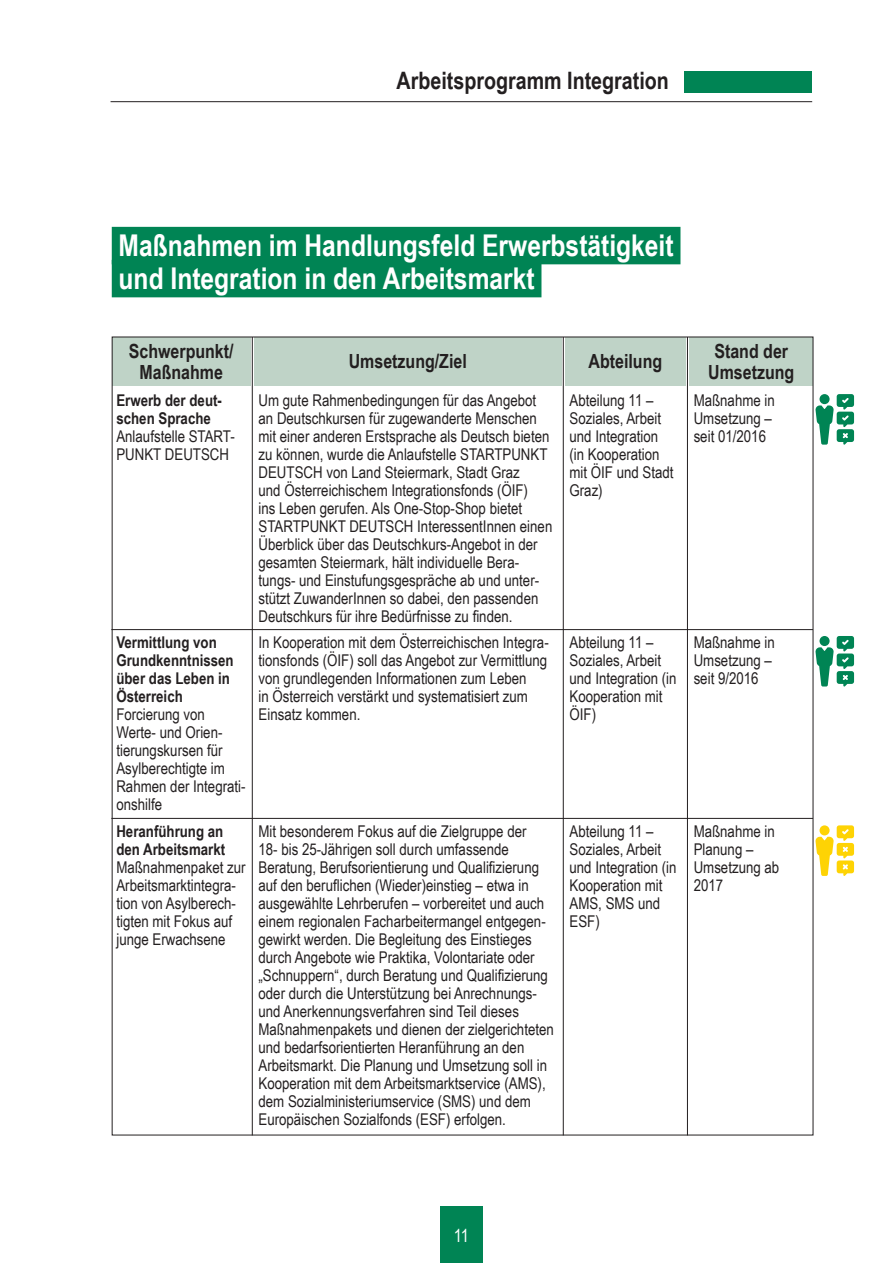
<style>
.page{position:relative;width:893px;height:1263px;background:#fff}
.page>*{position:absolute;margin:0;border:0;box-sizing:border-box;transform-origin:0 0}
.t1{font:700 30px/33px "Arial Narrow";color:#fff}
.t2{font:700 24px "Arial Narrow";color:#231f20}
.t3{font:700 19.5px/21px "Arial Narrow";color:#231f20;text-align:center}
.t4{font:18px "Arial Narrow";color:#fff}
.t5{font:16.2px/18px "Arial Narrow";color:#231f20}
.t6{font:700 16.2px/18px "Arial Narrow";color:#231f20}
</style>
<div class="page">
<div style="left:685px;top:71px;width:127px;height:22px;background:#008454"></div>
<hr style="left:111px;top:101px;width:701px;height:1px;background:#231f20">
<div style="left:440px;top:1206px;width:43px;height:57px;background:#008454"></div>
<div style="left:112px;top:337px;width:138px;height:48px;background:#bfd3c7"></div>
<div style="left:254px;top:337px;width:307px;height:48px;background:#bfd3c7"></div>
<div style="left:689px;top:337px;width:124px;height:48px;background:#bfd3c7"></div>
<div style="left:565px;top:337px;width:120px;height:48px;background:#bfd3c7"></div>
<hr style="left:111px;top:629px;width:702px;height:1px;background:#231f20">
<hr style="left:111px;top:818px;width:702px;height:1px;background:#231f20">
<hr style="left:252px;top:337px;width:1px;height:798px;background:#231f20">
<hr style="left:563px;top:337px;width:1px;height:798px;background:#231f20">
<hr style="left:687px;top:337px;width:1px;height:798px;background:#231f20">
<div style="left:112px;top:227px;width:568px;height:37px;background:#008454"></div>
<div style="left:112px;top:260px;width:429px;height:37px;background:#008454"></div>
<svg style="left:815px;top:825px;width:39px;height:51px"></svg>
<svg style="left:815px;top:394px;width:39px;height:51px"></svg>
<svg style="left:815px;top:636px;width:39px;height:50px"></svg>
<h2 class="t2" style="left:397px;top:62px;width:274px">Arbeitsprogramm Integration</h2>
<h1 class="t1" style="left:119px;top:228px;width:557px">Maßnahmen im Handlungsfeld Erwerbstätigkeit und Integration in den Arbeitsmarkt</h1>
<p class="t3" style="left:129px;top:339px;width:106px">Schwerpunkt/<br>Maßnahme</p>
<p class="t3" style="left:349px;top:350px;width:120px">Umsetzung/Ziel</p>
<p class="t3" style="left:708px;top:339px;width:88px">Stand der<br>Umsetzung</p>
<p class="t3" style="left:588px;top:350px;width:75px">Abteilung</p>
<p class="t6" style="left:116px;top:390px;width:107px">Erwerb der deut&shy;schen Sprache</p>
<p class="t5" style="left:116px;top:426px;width:120px">Anlaufstelle START-<br>PUNKT DEUTSCH</p>
<p class="t6" style="left:116px;top:633px;width:119px">Vermittlung von<br>Grundkenntnissen über das Leben in<br>Österreich</p>
<p class="t5" style="left:116px;top:705px;width:131px">Forcierung von<br>Werte- und Orien&shy;tierungskursen für<br>Asylberechtigte im<br>Rahmen der Integrati&shy;onshilfe</p>
<p class="t6" style="left:116px;top:822px;width:110px">Heranführung an den Arbeitsmarkt</p>
<p class="t5" style="left:116px;top:858px;width:131px">Maßnahmenpaket zur<br>Arbeitsmarktintegra&shy;tion von Asylberech&shy;tigten mit Fokus auf junge Erwachsene</p>
<p class="t5" style="left:259px;top:390px;width:295px">Um gute Rahmenbedingungen für das Angebot an Deutschkursen für zugewanderte Menschen mit einer anderen Erstsprache als Deutsch bieten zu können, wurde die Anlaufstelle STARTPUNKT DEUTSCH von Land Steiermark, Stadt Graz<br>und Österreichischem Integrationsfonds (ÖIF)<br>ins Leben gerufen. Als One-Stop-Shop bietet STARTPUNKT DEUTSCH InteressentInnen einen Überblick über das Deutschkurs-Angebot in der gesamten Steiermark, hält individuelle Bera&shy;tungs- und Einstufungsgespräche ab und unter&shy;stützt ZuwanderInnen so dabei, den passenden Deutschkurs für ihre Bedürfnisse zu finden.</p>
<p class="t5" style="left:259px;top:633px;width:292px">In Kooperation mit dem Österreichischen Integra&shy;tionsfonds (ÖIF) soll das Angebot zur Vermittlung von grundlegenden Informationen zum Leben<br>in Österreich verstärkt und systematisiert zum Einsatz kommen.</p>
<p class="t5" style="left:259px;top:822px;width:297px">Mit besonderem Fokus auf die Zielgruppe der<br>18- bis 25-Jährigen soll durch umfassende Beratung, Berufsorientierung und Qualifizierung auf den beruflichen (Wieder)einstieg – etwa in ausgewählte Lehrberufen – vorbereitet und auch einem regionalen Facharbeitermangel entgegen&shy;gewirkt werden. Die Begleitung des Einstieges durch Angebote wie Praktika, Volontariate oder „Schnuppern“, durch Beratung und Qualifizierung oder durch die Unterstützung bei Anrechnungs&shy;und Anerkennungsverfahren sind Teil dieses Maßnahmenpakets und dienen der zielgerichteten und bedarfsorientierten Heranführung an den Arbeitsmarkt. Die Planung und Umsetzung soll in Kooperation mit dem Arbeitsmarktservice (AMS), dem Sozialministeriumservice (SMS) und dem Europäischen Sozialfonds (ESF) erfolgen.</p>
<p class="t5" style="left:569px;top:390px;width:106px">Abteilung 11 –<br>Soziales, Arbeit und Integration (in Kooperation mit ÖIF und Stadt<br>Graz)</p>
<p class="t5" style="left:569px;top:633px;width:109px">Abteilung 11 –<br>Soziales, Arbeit und Integration (in<br>Kooperation mit<br>ÖIF)</p>
<p class="t5" style="left:569px;top:822px;width:109px">Abteilung 11 –<br>Soziales, Arbeit und Integration (in<br>Kooperation mit<br>AMS, SMS und<br>ESF)</p>
<p class="t5" style="left:694px;top:390px;width:83px">Maßnahme in<br>Umsetzung – seit 01/2016</p>
<p class="t5" style="left:694px;top:633px;width:83px">Maßnahme in<br>Umsetzung – seit 9/2016</p>
<p class="t5" style="left:694px;top:822px;width:87px">Maßnahme in<br>Planung –<br>Umsetzung ab<br>2017</p>
<p class="t4" style="left:454px;top:1222px;width:17px">11</p>
</div>
